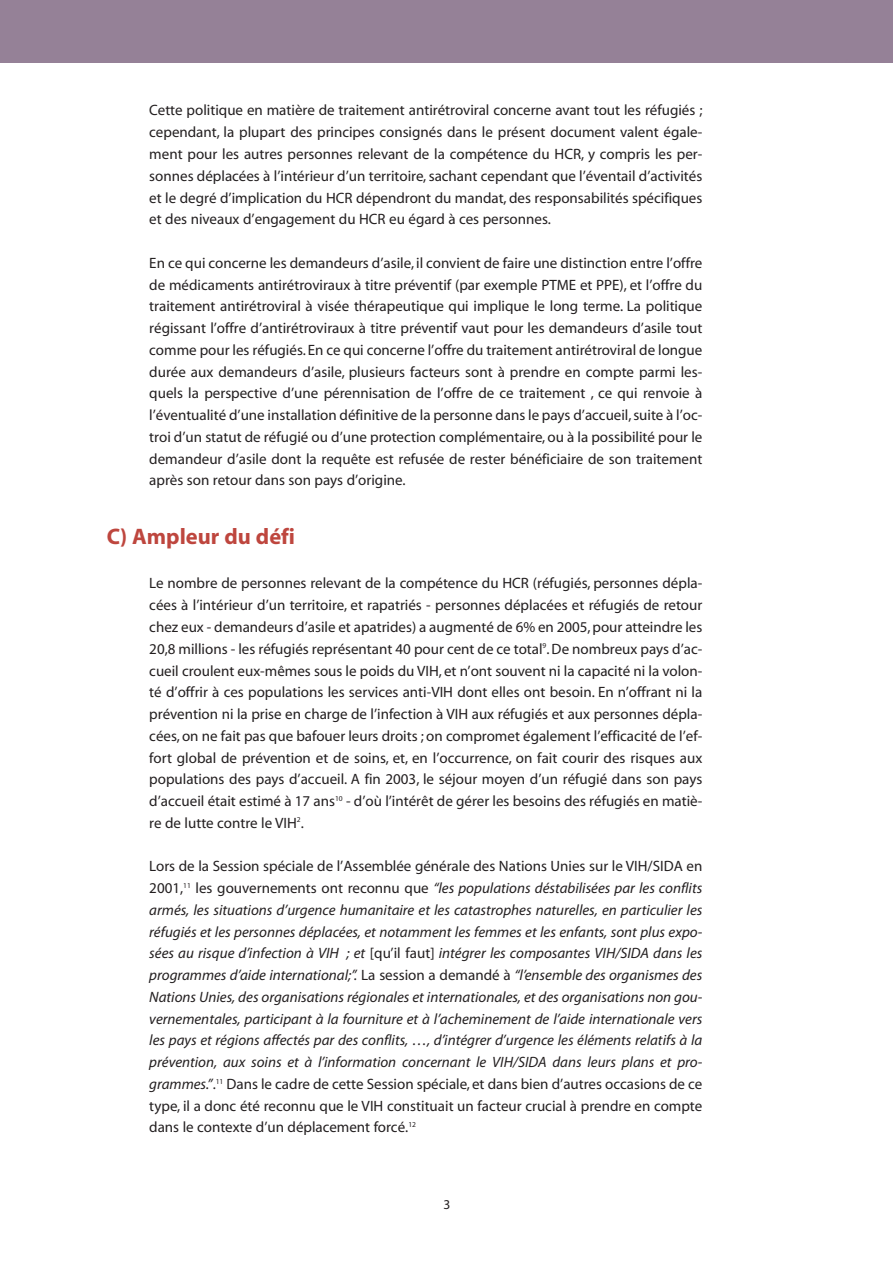
<style>
.page{position:relative;width:893px;height:1262px;background:#fff}
.page>*{position:absolute;margin:0;border:0;box-sizing:border-box;transform-origin:0 0}
.t1{font:700 22.5px "Myriad";color:#be463e}
.t2{font:15px/21.8px "Myriad";color:#231f20;text-align:justify}
.t3{font:italic 15px/21.8px "Myriad Pro";color:#231f20;text-align:justify}
.t4{font:13.5px "Myriad";color:#231f20}
.s1{font-family:"Myriad";font-style:normal}
.s2{font-family:"Myriad Pro";font-style:italic}
</style>
<div class="page">
<p class="t2" style="left:149px;top:101px;width:554px">Cette politique en matière de traitement antirétroviral concerne avant tout les réfugiés ; cependant, la plupart des principes consignés dans le présent document valent égale&shy;ment pour les autres personnes relevant de la compétence du HCR, y compris les per&shy;sonnes déplacées à l’intérieur d’un territoire, sachant cependant que l’éventail d’activités et le degré d’implication du HCR dépendront du mandat, des responsabilités spécifiques et des niveaux d’engagement du HCR eu égard à ces personnes.</p>
<p class="t2" style="left:149px;top:253px;width:554px">En ce qui concerne les demandeurs d’asile, il convient de faire une distinction entre l’offre de médicaments antirétroviraux à titre préventif (par exemple PTME et PPE), et l’offre du traitement antirétroviral à visée thérapeutique qui implique le long terme. La politique régissant l’offre d’antirétroviraux à titre préventif vaut pour les demandeurs d’asile tout comme pour les réfugiés. En ce qui concerne l’offre du traitement antirétroviral de longue durée aux demandeurs d’asile, plusieurs facteurs sont à prendre en compte parmi les&shy;quels la perspective d’une pérennisation de l’offre de ce traitement , ce qui renvoie à l’éventualité d’une installation définitive de la personne dans le pays d’accueil, suite à l’oc&shy;troi d’un statut de réfugié ou d’une protection complémentaire, ou à la possibilité pour le demandeur d’asile dont la requête est refusée de rester bénéficiaire de son traitement après son retour dans son pays d’origine.</p>
<h1 class="t1" style="left:107px;top:528px;width:190px">C) Ampleur du défi</h1>
<p class="t2" style="left:149px;top:574px;width:554px">Le nombre de personnes relevant de la compétence du HCR (réfugiés, personnes dépla&shy;cées à l’intérieur d’un territoire, et rapatriés - personnes déplacées et réfugiés de retour chez eux - demandeurs d’asile et apatrides) a augmenté de 6% en 2005, pour atteindre les 20,8 millions - les réfugiés représentant 40 pour cent de ce total<sup>9</sup>.De nombreux pays d’ac&shy;cueil croulent eux-mêmes sous le poids du VIH, et n’ont souvent ni la capacité ni la volon&shy;té d’offrir à ces populations les services anti-VIH dont elles ont besoin. En n’offrant ni la prévention ni la prise en charge de l’infection à VIH aux réfugiés et aux personnes dépla&shy;cées, on ne fait pas que bafouer leurs droits ; on compromet également l’efficacité de l’ef&shy;fort global de prévention et de soins, et, en l’occurrence, on fait courir des risques aux populations des pays d’accueil. A fin 2003, le séjour moyen d’un réfugié dans son pays d’accueil était estimé à 17 ans<sup>10</sup> - d’où l’intérêt de gérer les besoins des réfugiés en matiè&shy;re de lutte contre le VIH<sup>2</sup>.</p>
<p class="t2" style="left:149px;top:856px;width:554px">Lors de la Session spéciale de l’Assemblée générale des Nations Unies sur le VIH/SIDA en</p>
<p class="t3" style="left:149px;top:878px;width:554px"><span class="s1">2001,</span><sup>11</sup> <span class="s1">les gouvernements ont reconnu que</span> “les populations déstabilisées par les conflits armés, les situations d’urgence humanitaire et les catastrophes naturelles, en particulier les réfugiés et les personnes déplacées, et notamment les femmes et les enfants, sont plus expo&shy;sées au risque d’infection à VIH ; et <span class="s1">[qu’il faut]</span> intégrer les composantes VIH/SIDA dans les programmes d’aide international;”. <span class="s1">La session a demandé à</span> “l’ensemble des organismes des Nations Unies, des organisations régionales et internationales, et des organisations non gou&shy;vernementales, participant à la fourniture et à l’acheminement de l’aide internationale vers les pays et régions affectés par des conflits, …, d’intégrer d’urgence les éléments relatifs à la prévention, aux soins et à l’information concernant le VIH/SIDA dans leurs plans et pro-</p>
<p class="t2" style="left:149px;top:1074px;width:554px"><span class="s2">grammes.”</span>.<sup>11</sup> Dans le cadre de cette Session spéciale, et dans bien d’autres occasions de ce type, il a donc été reconnu que le VIH constituait un facteur crucial à prendre en compte dans le contexte d’un déplacement forcé.<sup>12</sup></p>
<p class="t4" style="left:443px;top:1199px;width:8px">3</p>
</div>
